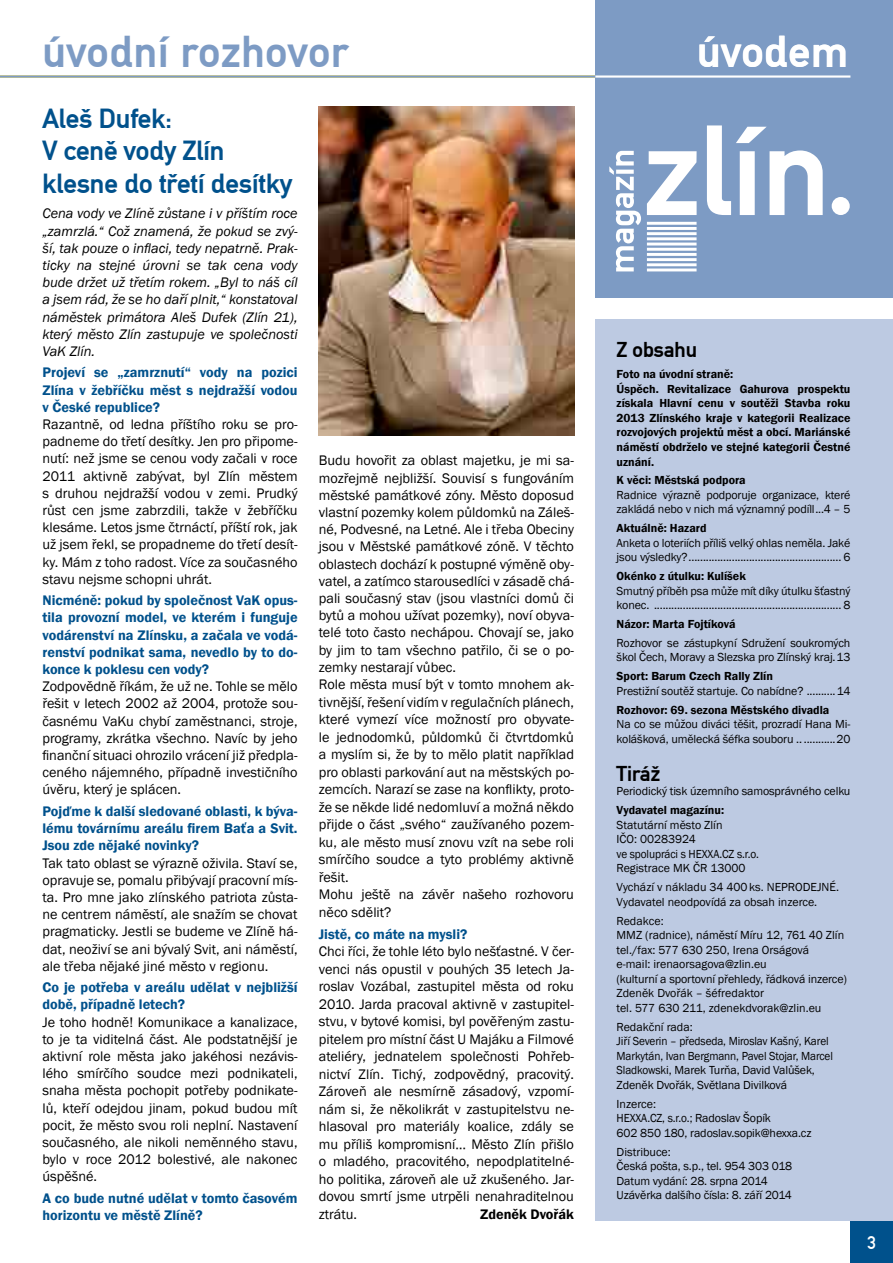
<style>
.page{position:relative;width:893px;height:1263px;background:#fff}
.page>*{position:absolute;margin:0;border:0;box-sizing:border-box;transform-origin:0 0}
.t1{font:43.5px "Norma Zlin Hxx CE Bold";letter-spacing:.02em;color:#7d9bc4}
.t2{font:43.5px "Norma Zlin Hxx CE Bold";letter-spacing:.02em;color:#fff}
.t3{font:27px/32.5px "Norma Zlin Hxx CE Bold";color:#00518c}
.t4{font:21px "Norma Zlin Hxx CE Bold";color:#000}
.t5{font:18px "Norma Zlin Hxx CE";color:#fff}
.t6{font:14.25px/17.2px "Franklin Gothic";color:#000;text-align:justify}
.t7{font:600 14.25px/17.2px "Franklin Gothic";color:#00518c;text-align:justify}
.t8{font:italic 14.25px/17.2px "Franklin Gothic";color:#000;text-align:justify}
.t9{font:600 14.25px "Franklin Gothic";color:#000}
.t10{font:12px/14.5px "Franklin Gothic";letter-spacing:-.01em;color:#000}
.t11{font:600 12px/14.5px "Franklin Gothic";color:#000}
</style>
<div class="page">
<div style="left:595px;top:0;width:298px;height:298px;background:#7d9bc4"></div>
<hr style="left:0;top:75px;width:597px;height:3px;background:#7d9bc4">
<hr style="left:595px;top:75px;width:255px;height:3px;background:#fff">
<svg style="left:647px;top:125px;width:203px;height:146px"></svg>
<svg style="left:609px;top:151px;width:32px;height:120px"></svg>
<div style="left:850px;top:1220px;width:43px;height:43px;background:#00518c"></div>
<div style="left:595px;top:319px;width:298px;height:901px;background:#bdcae2"></div>
<img style="left:319px;top:106px;width:255px;height:329px">
<h1 class="t1" style="left:43px;top:27px;width:307px">úvodní rozhovor</h1>
<h1 class="t2" style="left:697px;top:27px;width:153px">úvodem</h1>
<h2 class="t3" style="left:43px;top:102px;width:251px">Aleš Dufek:<br>V ceně vody Zlín klesne do třetí desítky</h2>
<p class="t8" style="left:43px;top:205px;width:257px">Cena vody ve Zlíně zůstane i v příštím roce „zamrzlá.“ Což znamená, že pokud se zvý&shy;ší, tak pouze o inflaci, tedy nepatrně. Prak&shy;ticky na stejné úrovni se tak cena vody bude držet už třetím rokem. „Byl to náš cíl a jsem rád, že se ho daří plnit,“ konstatoval náměstek primátora Aleš Dufek (Zlín 21), který město Zlín zastupuje ve společnosti VaK Zlín.</p>
<p class="t7" style="left:42px;top:364px;width:257px">Projeví se „zamrznutí“ vody na pozici Zlína v žebříčku měst s nejdražší vodou v České republice?</p>
<p class="t6" style="left:42px;top:416px;width:257px">Razantně, od ledna příštího roku se pro&shy;padneme do třetí desítky. Jen pro připome&shy;nutí: než jsme se cenou vody začali v roce 2011 aktivně zabývat, byl Zlín městem s druhou nejdražší vodou v zemi. Prudký růst cen jsme zabrzdili, takže v žebříčku klesáme. Letos jsme čtrnáctí, příští rok, jak už jsem řekl, se propadneme do třetí desít&shy;ky. Mám z toho radost. Více za současného stavu nejsme schopni uhrát.</p>
<p class="t7" style="left:42px;top:592px;width:257px">Nicméně: pokud by společnost VaK opus&shy;tila provozní model, ve kterém i funguje vodárenství na Zlínsku, a začala ve vodá&shy;renství podnikat sama, nevedlo by to do&shy;konce k poklesu cen vody?</p>
<p class="t6" style="left:42px;top:678px;width:257px">Zodpovědně říkám, že už ne. Tohle se mělo řešit v letech 2002 až 2004, protože sou&shy;časnému VaKu chybí zaměstnanci, stroje, programy, zkrátka všechno. Navíc by jeho finanční situaci ohrozilo vrácení již předpla&shy;ceného nájemného, případně investičního úvěru, který je splácen.</p>
<p class="t7" style="left:42px;top:803px;width:257px">Pojďme k další sledované oblasti, k býva&shy;lému továrnímu areálu firem Baťa a Svit.<br>Jsou zde nějaké novinky?</p>
<p class="t6" style="left:42px;top:854px;width:257px">Tak tato oblast se výrazně oživila. Staví se, opravuje se, pomalu přibývají pracovní mís&shy;ta. Pro mne jako zlínského patriota zůsta&shy;ne centrem náměstí, ale snažím se chovat pragmaticky. Jestli se budeme ve Zlíně há&shy;dat, neoživí se ani bývalý Svit, ani náměstí, ale třeba nějaké jiné město v regionu.</p>
<p class="t7" style="left:42px;top:979px;width:257px">Co je potřeba v areálu udělat v nejbližší době, případně letech?</p>
<p class="t6" style="left:42px;top:1013px;width:257px">Je toho hodně! Komunikace a kanalizace, to je ta viditelná část. Ale podstatnější je aktivní role města jako jakéhosi nezávis&shy;lého smírčího soudce mezi podnikateli, snaha města pochopit potřeby podnikate&shy;lů, kteří odejdou jinam, pokud budou mít pocit, že město svou roli neplní. Nastavení současného, ale nikoli neměnného stavu, bylo v roce 2012 bolestivé, ale nakonec úspěšné.</p>
<p class="t7" style="left:42px;top:1190px;width:257px">A co bude nutné udělat v tomto časovém horizontu ve městě Zlíně?</p>
<p class="t6" style="left:319px;top:452px;width:257px;text-align:left">Budu hovořit za oblast majetku, je mi sa&shy;mozřejmě nejbližší. Souvisí s fungováním městské památkové zóny. Město doposud vlastní pozemky kolem půldomků na Záleš&shy;né, Podvesné, na Letné. Ale i třeba Obeciny jsou v Městské památkové zóně. V těchto oblastech dochází k postupné výměně oby&shy;vatel, a zatímco starousedlíci v zásadě chá&shy;pali současný stav (jsou vlastníci domů či bytů a mohou užívat pozemky), noví obyva&shy;telé toto často nechápou. Chovají se, jako by jim to tam všechno patřilo, či se o po&shy;zemky nestarají vůbec.<br>Role města musí být v tomto mnohem ak&shy;tivnější, řešení vidím v regulačních plánech, které vymezí více možností pro obyvate&shy;le jednodomků, půldomků či čtvrtdomků a myslím si, že by to mělo platit například pro oblasti parkování aut na městských po&shy;zemcích. Narazí se zase na konflikty, proto&shy;že se někde lidé nedomluví a možná někdo přijde o část „svého“ zaužívaného pozem&shy;ku, ale město musí znovu vzít na sebe roli smírčího soudce a tyto problémy aktivně řešit.<br>Mohu ještě na závěr našeho rozhovoru něco sdělit?</p>
<p class="t7" style="left:319px;top:925px;width:150px">Jistě, co máte na mysli?</p>
<p class="t6" style="left:319px;top:943px;width:257px">Chci říci, že tohle léto bylo nešťastné. V čer&shy;venci nás opustil v pouhých 35 letech Ja&shy;roslav Vozábal, zastupitel města od roku 2010. Jarda pracoval aktivně v zastupitel&shy;stvu, v bytové komisi, byl pověřeným zastu&shy;pitelem pro místní část U Majáku a Filmové ateliéry, jednatelem společnosti Pohřeb&shy;nictví Zlín. Tichý, zodpovědný, pracovitý.<br>Zároveň ale nesmírně zásadový, vzpomí&shy;nám si, že několikrát v zastupitelstvu ne&shy;hlasoval pro materiály koalice, zdály se mu příliš kompromisní… Město Zlín přišlo o mladého, pracovitého, nepodplatitelné&shy;ho politika, zároveň ale už zkušeného. Jar&shy;dovou smrtí jsme utrpěli nenahraditelnou ztrátu.</p>
<p class="t9" style="left:480px;top:1205px;width:95px">Zdeněk Dvořák</p>
<h3 class="t4" style="left:617px;top:338px;width:82px">Z obsahu</h3>
<p class="t11" style="left:617px;top:367px;width:235px">Foto na úvodní straně:<br>Úspěch. Revitalizace Gahurova prospektu získala Hlavní cenu v soutěži Stavba roku 2013 Zlínského kraje v kategorii Realizace rozvojových projektů měst a obcí. Mariánské náměstí obdrželo ve stejné kategorii Čestné uznání.</p>
<p class="t11" style="left:617px;top:473px;width:131px">K věci: Městská podpora</p>
<p class="t10" style="left:617px;top:488px;width:235px">Radnice výrazně podporuje organizace, které zakládá nebo v nich má významný podíll 4 – 5</p>
<p class="t11" style="left:617px;top:521px;width:91px">Aktuálně: Hazard</p>
<p class="t10" style="left:617px;top:536px;width:235px">Anketa o loteriích příliš velký ohlas neměla. Jaké jsou výsledky?</p>
<p class="t10" style="left:843px;top:550px;width:9px">6</p>
<p class="t11" style="left:617px;top:569px;width:131px">Okénko z útulku: Kulíšek</p>
<p class="t10" style="left:617px;top:584px;width:235px">Smutný příběh psa může mít díky útulku šťastný konec.</p>
<p class="t10" style="left:843px;top:598px;width:9px">8</p>
<p class="t11" style="left:617px;top:617px;width:121px">Názor: Marta Fojtíková</p>
<p class="t10" style="left:617px;top:636px;width:235px">Rozhovor se zástupkyní Sdružení soukromých škol Čech, Moravy a Slezska pro Zlínský kraj.13</p>
<p class="t11" style="left:617px;top:669px;width:158px">Sport: Barum Czech Rally Zlín</p>
<p class="t10" style="left:617px;top:684px;width:188px">Prestižní soutěž startuje. Co nabídne?</p>
<p class="t10" style="left:837px;top:684px;width:15px">14</p>
<p class="t11" style="left:617px;top:702px;width:214px">Rozhovor: 69. sezona Městského divadla</p>
<p class="t10" style="left:617px;top:717px;width:235px">Na co se můžou diváci těšit, prozradí Hana Mi&shy;kolášková, umělecká šéfka souboru ..</p>
<p class="t10" style="left:836px;top:732px;width:15px">20</p>
<h3 class="t4" style="left:617px;top:762px;width:45px">Tiráž</h3>
<p class="t10" style="left:617px;top:784px;width:235px">Periodický tisk územního samosprávného celku</p>
<p class="t11" style="left:617px;top:803px;width:109px">Vydavatel magazínu:</p>
<p class="t10" style="left:617px;top:818px;width:144px">Statutární město Zlín<br>IČO: 00283924<br>ve spolupráci s HEXXA.CZ s.r.o.<br>Registrace MK ČR 13000</p>
<p class="t10" style="left:617px;top:880px;width:224px">Vychází v nákladu 34 400ks. NEPRODEJNÉ.<br>Vydavatel neodpovídá za obsah inzerce.</p>
<p class="t10" style="left:617px;top:913px;width:232px">Redakce:<br>MMZ (radnice), náměstí Míru 12, 761 40 Zlín tel./fax: 577 630 250, Irena Orságová<br>e-mail: irenaorsagova@zlin.eu<br>(kulturní a sportovní přehledy, řádková inzerce)<br>Zdeněk Dvořák – šéfredaktor<br>tel. 577 630 211, zdenekdvorak@zlin.eu</p>
<p class="t10" style="left:617px;top:1019px;width:218px">Redakční rada:<br>Jiří Severin – předseda, Miroslav Kašný, Karel Markytán, Ivan Bergmann, Pavel Stojar, Marcel Sladkowski, Marek Turňa, David Valůšek, Zdeněk Dvořák, Světlana Divilková</p>
<p class="t10" style="left:617px;top:1096px;width:196px">Inzerce:<br>HEXXA.CZ, s.r.o.; Radoslav Šopík<br>602 850 180, radoslav.sopik@hexxa.cz</p>
<p class="t10" style="left:617px;top:1144px;width:177px">Distribuce:<br>Česká pošta, s.p., tel. 954 303 018<br>Datum vydání: 28. srpna 2014<br>Uzávěrka dalšího čísla: 8. září 2014</p>
<p class="t5" style="left:867px;top:1232px;width:10px">3</p>
</div>
